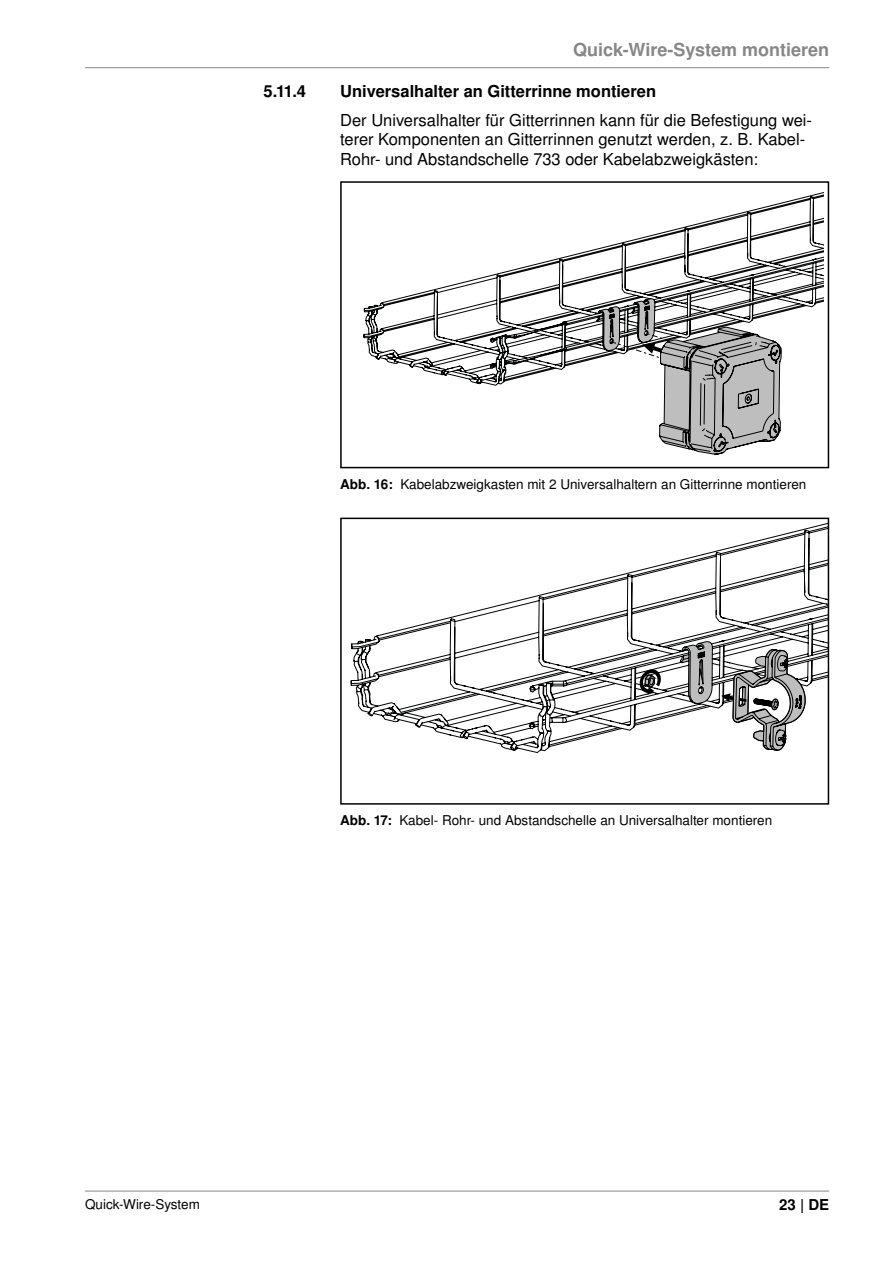
<style>
.page{position:relative;width:893px;height:1263px;background:#fff}
.page>*{position:absolute;margin:0;border:0;box-sizing:border-box;transform-origin:0 0}
.t1{font:700 18px "Nimbus San LOT";color:#878787}
.t2{font:16.5px/19.8px "Nimbus San LOT";color:#000}
.t3{font:700 16.5px "Nimbus San LOT";color:#000}
.t4{font:700 15px "Nimbus San LOT";color:#000}
.t5{font:13.5px "Nimbus San LOT";color:#000}
.s1{font-weight:700}
</style>
<div class="page">
<hr style="left:85px;top:1191px;width:744px;height:1px;background:#878787">
<hr style="left:85px;top:67px;width:744px;height:1px;background:#878787">
<svg style="left:364px;top:192px;width:459px;height:263px"></svg>
<svg style="left:597px;top:299px;width:184px;height:155px"></svg>
<div style="left:340px;top:181px;width:489px;height:287px;border:2px solid #000"></div>
<svg style="left:351px;top:523px;width:475px;height:230px"></svg>
<svg style="left:639px;top:669px;width:23px;height:26px"></svg>
<svg style="left:721px;top:649px;width:84px;height:101px"></svg>
<div style="left:340px;top:518px;width:489px;height:287px;border:2px solid #000"></div>
<p class="t1" style="left:573px;top:39px;width:258px">Quick-Wire-System montieren</p>
<p class="t3" style="left:264px;top:82px;width:44px">5.11.4</p>
<p class="t3" style="left:340px;top:82px;width:317px">Universalhalter an Gitterrinne montieren</p>
<p class="t2" style="left:340px;top:110px;width:473px">Der Universalhalter für Gitterrinnen kann für die Befestigung wei&shy;terer Komponenten an Gitterrinnen genutzt werden, z. B. Kabel-<br>Rohr- und Abstandschelle 733 oder Kabelabzweigkästen:</p>
<p class="t5" style="left:340px;top:476px;width:468px"><span class="s1">Abb. 16:</span> Kabelabzweigkasten mit 2 Universalhaltern an Gitterrinne montieren</p>
<p class="t5" style="left:340px;top:812px;width:434px"><span class="s1">Abb. 17:</span> Kabel- Rohr- und Abstandschelle an Universalhalter montieren</p>
<p class="t5" style="left:85px;top:1196px;width:116px">Quick-Wire-System</p>
<p class="t4" style="left:779px;top:1196px;width:52px">23 | DE</p>
</div>
